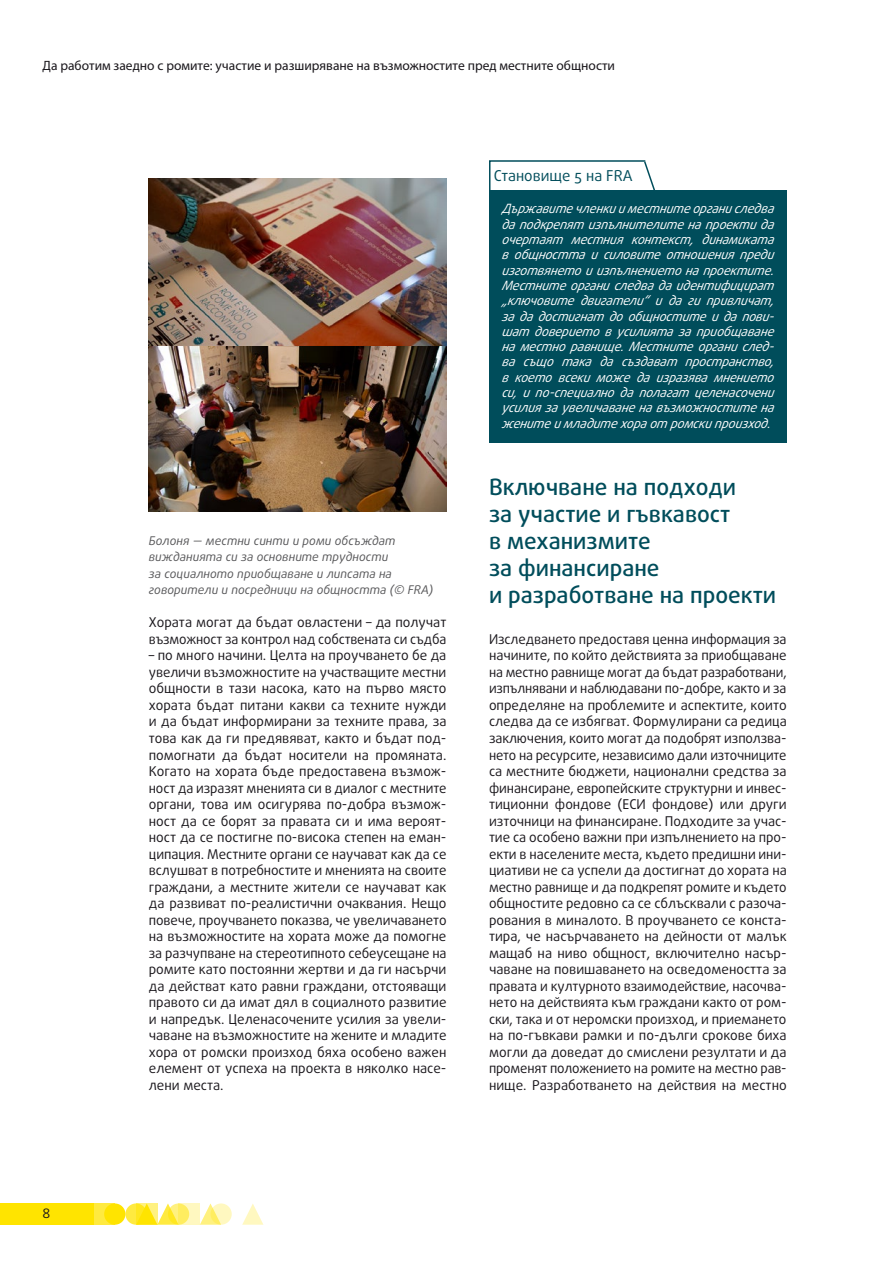
<style>
.page{position:relative;width:893px;height:1263px;background:#fff}
.page>*{position:absolute;margin:0;border:0;box-sizing:border-box;transform-origin:0 0}
.title_2{font:500 22.5px/27px "Daxline Pro";color:#004d5b}
.opinion_header_sw{font:15px "Daxline Pro";color:#004d5b}
.text_body{font:13.5px/16.5px "Daxline Pro";color:#1a171c;text-align:justify}
.t1{font:13.5px "Myriad Pro";color:#1a171c}
.opinion_text_SW{font:italic 12.75px/15.3px "Daxline Pro";letter-spacing:-.01em;color:#fff}
.photo_caption{font:italic 12px/16.5px "Daxline Pro";color:#58585a}
</style>
<div class="page">
<svg style="left:125px;top:1203px;width:22px;height:22px"></svg>
<div style="left:94px;top:1203px;width:21px;height:22px;background:#ffea40"></div>
<div style="left:0;top:1203px;width:94px;height:22px;background:#ffe400"></div>
<svg style="left:200px;top:1203px;width:18px;height:22px"></svg>
<svg style="left:242px;top:1204px;width:21px;height:21px"></svg>
<div style="left:104px;top:1203px;width:21px;height:22px;background:#ffe400;border-radius:50%"></div>
<svg style="left:157px;top:1203px;width:18px;height:22px"></svg>
<svg style="left:168px;top:1203px;width:21px;height:22px"></svg>
<svg style="left:210px;top:1203px;width:22px;height:22px"></svg>
<svg style="left:136px;top:1203px;width:21px;height:22px"></svg>
<svg style="left:179px;top:1203px;width:21px;height:22px"></svg>
<img style="left:149px;top:178px;width:297px;height:334px">
<div style="left:489px;top:191px;width:298px;height:252px;background:#004d5b"></div>
<svg style="left:489px;top:160px;width:168px;height:31px"></svg>
<p class="t1" style="left:43px;top:57px;width:574px">Да работим заедно с ромите: участие и разширяване на възможностите пред местните общности</p>
<p class="text_body" style="left:43px;top:1205px;width:9px">8</p>
<p class="photo_caption" style="left:149px;top:532px;width:286px">Болоня — местни синти и роми обсъждат вижданията си за основните трудности<br>за социалното приобщаване и липсата на говорители и посредници на общността (© FRA)</p>
<p class="text_body" style="left:149px;top:614px;width:299px">Хората могат да бъдат овластени – да получат възможност за контрол над собствената си съдба</p>
<p class="text_body" style="left:149px;top:647px;width:299px">– по много начини. Целта на проучването бе да увеличи възможностите на участващите местни общности в тази насока, като на първо място хората бъдат питани какви са техните нужди и да бъдат информирани за техните права, за това как да ги предявяват, както и бъдат под&shy;помогнати да бъдат носители на промяната.<br>Когато на хората бъде предоставена възмож&shy;ност да изразят мненията си в диалог с местните органи, това им осигурява по-добра възмож&shy;ност да се борят за правата си и има вероят&shy;ност да се постигне по-висока степен на еман&shy;ципация. Местните органи се научават как да се вслушват в потребностите и мненията на своите граждани, а местните жители се научават как да развиват по-реалистични очаквания. Нещо повече, проучването показва, че увеличаването на възможностите на хората може да помогне за разчупване на стереотипното себеусещане на ромите като постоянни жертви и да ги насърчи да действат като равни граждани, отстояващи правото си да имат дял в социалното развитие и напредък. Целенасочените усилия за увели&shy;чаване на възможностите на жените и младите хора от ромски произход бяха особено важен елемент от успеха на проекта в няколко насе&shy;лени места.</p>
<p class="opinion_header_sw" style="left:494px;top:166px;width:140px">Становище 5 на FRA</p>
<p class="opinion_text_SW" style="left:502px;top:201px;width:277px">Държавите членки и местните органи следва да подкр епят изпълнителите на пр оекти да очертаят местния контекст, динамиката в общността и силовите отношения преди изготвянето и изпълнението на проектите.<br>Местните органи следва да идентифицират „ ключовите двигатели“ и да ги привличат, за да достигнат до общностите и да пови&shy;шат доверието в усилията за приобщаване на местно равнище. Местните органи след&shy;ва също така да създават пространство, в което всеки може да изразява мнението си, и по-специално да полагат целенасочени усилия за увеличаване на възможностите на жените и младите хора от р омски пр оизход.</p>
<p class="title_2" style="left:489px;top:474px;width:289px">Включване на подходи<br>за участие и гъвкавост<br>в механизмите<br>за финансиране<br>и разработване на проекти</p>
<p class="text_body" style="left:489px;top:631px;width:299px">Изследването предоставя ценна информация за начините, по който действията за приобщаване на местно равнище могат да бъдат разработвани, изпълнявани и наблюдавани по-добре, както и за определяне на проблемите и аспектите, които следва да се избягват. Формулирани са редица заключения, които могат да подобрят използва&shy;нето на ресурсите, независимо дали източниците са местните бюджети, национални средства за финансиране, европейските структурни и инвес&shy;тиционни фондове (ЕСИ фондове) или други източници на финансиране. Подходите за учас&shy;тие са особено важни при изпълнението на про&shy;екти в населените места, където предишни ини&shy;циативи не са успели да достигнат до хората на местно равнище и да подкрепят ромите и където общностите редовно са се сблъсквали с разоча&shy;рования в миналото. В проучването се конста&shy;тира, че насърчаването на дейности от малък мащаб на ниво общност, включително насър&shy;чаване на повишаването на осведомеността за правата и културното взаимодействие, насочва&shy;нето на действията към граждани както от ром&shy;ски, така и от неромски произход, и приемането на по-гъвкави рамки и по-дълги срокове биха могли да доведат до смислени резултати и да променят положението на ромите на местно рав&shy;нище. Разработването на действия на местно</p>
</div>
